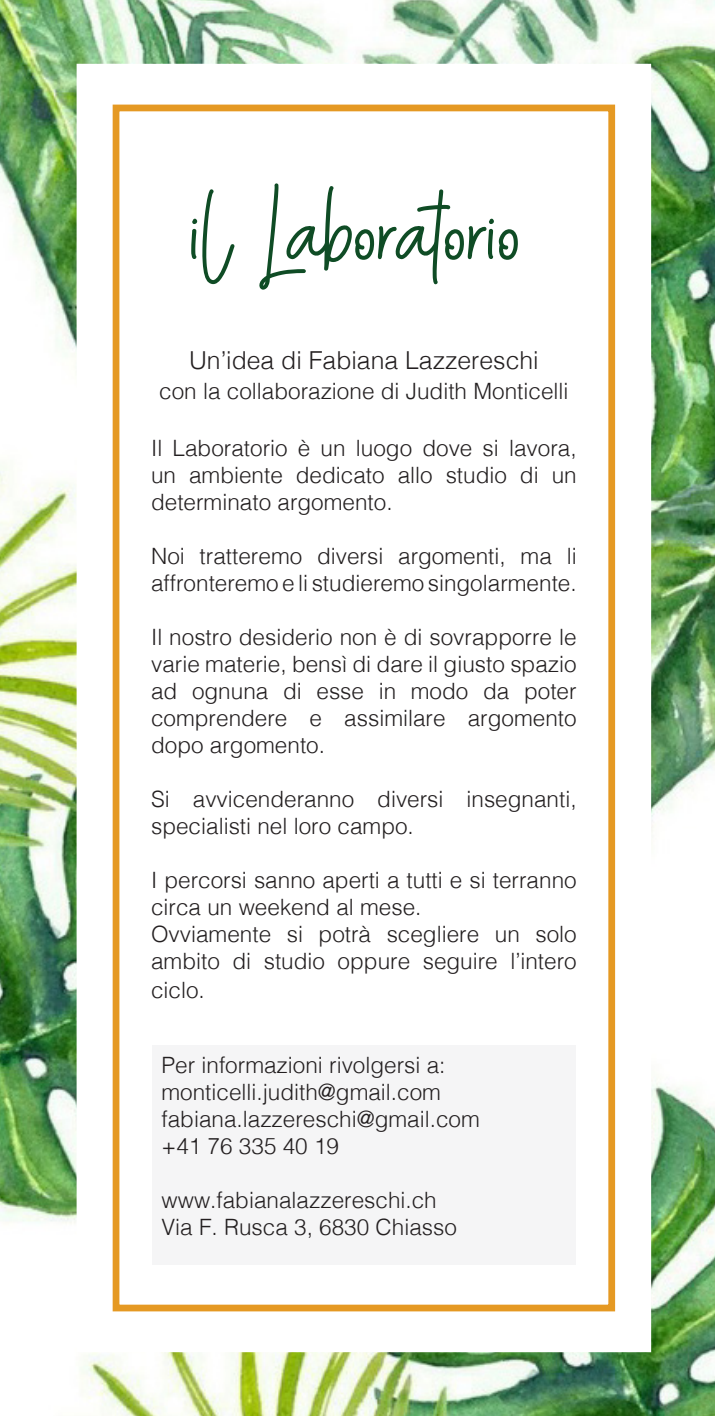
<style>
.page{position:relative;width:715px;height:1416px;background:#fff}
.page>*{position:absolute;margin:0;border:0;box-sizing:border-box;transform-origin:0 0}
.t1{font:135px "Menulist Beauty";color:#0f4c25}
.t2{font:300 24.75px "Helvetica";color:#231f20}
.t3{font:300 22.5px/27px "Helvetica";color:#231f20}
</style>
<div class="page">
<img style="left:0;top:0;width:714px;height:1416px">
<div style="left:77px;top:64px;width:574px;height:1288px;background:#fff"></div>
<div style="left:113px;top:105px;width:502px;height:1206px;border:7px solid #e59923"></div>
<div style="left:152px;top:1046px;width:423px;height:219px;background:#f5f5f6"></div>
<p class="t1" style="left:193px;top:181px;width:333px">il Laboratorio</p>
<p class="t2" style="left:189px;top:339px;width:351px">Un’idea di Fabiana Lazzereschi</p>
<p class="t3" style="left:159px;top:376px;width:410px">con la collaborazione di Judith Monticelli</p>
<p class="t3" style="left:151px;top:432px;width:427px;text-align:justify">Il Laboratorio è un luogo dove si lavora, un ambiente dedicato allo studio di un determinato argomento.</p>
<p class="t3" style="left:151px;top:540px;width:427px">Noi tratteremo diversi argomenti, ma li affronteremo e li studieremo singolarmente.</p>
<p class="t3" style="left:151px;top:621px;width:427px;text-align:justify">Il nostro desiderio non è di sovrapporre le varie materie, bensì di dare il giusto spazio ad ognuna di esse in modo da poter comprendere e assimilare argomento dopo argomento.</p>
<p class="t3" style="left:151px;top:783px;width:427px">Si avvicenderanno diversi insegnanti, specialisti nel loro campo.</p>
<p class="t3" style="left:151px;top:864px;width:427px">I percorsi sanno aperti a tutti e si terranno circa un weekend al mese.</p>
<p class="t3" style="left:151px;top:918px;width:427px">Ovviamente si potrà scegliere un solo ambito di studio oppure seguire l’intero</p>
<p class="t3" style="left:151px;top:975px;width:55px">ciclo.</p>
<p class="t3" style="left:161px;top:1050px;width:285px">Per informazioni rivolgersi a:</p>
<p class="t3" style="left:161px;top:1077px;width:281px">monticelli.judith@gmail.com</p>
<p class="t3" style="left:161px;top:1104px;width:320px">fabiana.lazzereschi@gmail.com</p>
<p class="t3" style="left:161px;top:1131px;width:179px">+41 76 335 40 19</p>
<p class="t3" style="left:161px;top:1185px;width:277px">www.fabianalazzereschi.ch</p>
<p class="t3" style="left:161px;top:1212px;width:297px">Via F. Rusca 3, 6830 Chiasso</p>
</div>
